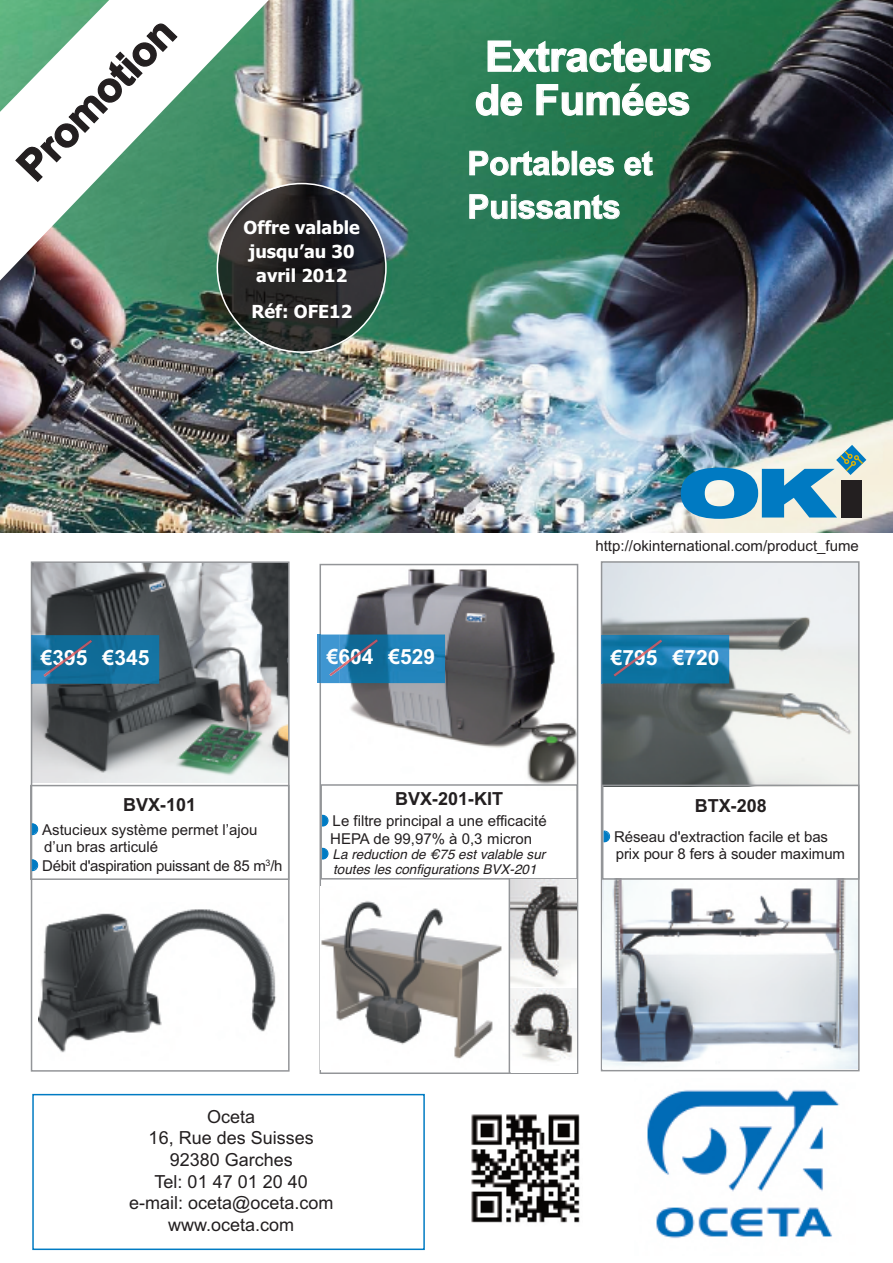
<style>
.page{position:relative;width:893px;height:1263px;background:#fff}
.page>*{position:absolute;margin:0;border:0;box-sizing:border-box;transform-origin:0 0}
.t1{font:700 42px/43.5px "Arial";letter-spacing:-.01em;color:#fff}
.t2{font:700 42px "Arial";color:#231f20}
.t3{font:700 33px/43.5px "Arial";letter-spacing:-.01em;color:#fff}
.t4{font:700 21px "Arial";color:#fff}
.t5{font:18px/21.6px "Arial";color:#231f20;text-align:center}
.t6{font:700 18px/24px "Tahoma";color:#fff;text-align:center}
.t7{font:700 18px "Arial";color:#231f20}
.t8{font:15px/18px "Arial";color:#231f20;text-align:center}
.t9{font:15px "Arial";letter-spacing:-.02em;color:#231f20}
.t10{font:italic 13.5px/15px "Helvetica";color:#231f20;text-align:center}
.s1{color:#007bc3}
</style>
<div class="page">
<img style="left:0;top:0;width:893px;height:532px">
<img style="left:34px;top:564px;width:253px;height:219px">
<div style="left:31px;top:561px;width:259px;height:511px;border:2px solid #939598"></div>
<svg style="left:681px;top:445px;width:185px;height:74px;background:#71aac3"></svg>
<div style="left:841px;top:480px;width:20px;height:37px;background:#231f20"></div>
<img style="left:217px;top:183px;width:170px;height:170px">
<img style="left:39px;top:909px;width:238px;height:144px">
<div style="left:30px;top:785px;width:259px;height:95px;border:2px solid #939598"></div>
<img style="left:0;top:0;width:288px;height:320px">
<div style="left:32px;top:1094px;width:393px;height:156px;border:2px solid #007bc3"></div>
<hr style="left:31px;top:635px;width:1px;height:49px;background:#3784b8">
<img style="left:32px;top:635px;width:127px;height:49px">
<img style="left:44px;top:640px;width:48px;height:37px">
<svg style="left:57px;top:650px;width:24px;height:15px"></svg>
<img style="left:340px;top:568px;width:235px;height:216px">
<div style="left:320px;top:564px;width:258px;height:510px;border:2px solid #939598"></div>
<img style="left:321px;top:886px;width:190px;height:183px">
<div style="left:320px;top:784px;width:258px;height:95px;border:2px solid #939598"></div>
<hr style="left:317px;top:634px;width:3px;height:49px;background:#3f96d1">
<hr style="left:320px;top:634px;width:1px;height:49px;background:#3784b8">
<img style="left:367px;top:634px;width:78px;height:49px">
<img style="left:367px;top:639px;width:11px;height:30px">
<svg style="left:321px;top:634px;width:46px;height:49px;background:#3582b4"></svg>
<img style="left:604px;top:564px;width:253px;height:220px">
<div style="left:601px;top:561px;width:259px;height:510px;border:2px solid #939598"></div>
<img style="left:603px;top:880px;width:255px;height:188px">
<div style="left:602px;top:784px;width:257px;height:96px;border:2px solid #939598"></div>
<hr style="left:601px;top:635px;width:1px;height:48px;background:#3784b8">
<img style="left:602px;top:635px;width:127px;height:48px">
<img style="left:614px;top:640px;width:48px;height:36px">
<svg style="left:627px;top:649px;width:24px;height:16px"></svg>
<img style="left:471px;top:1114px;width:109px;height:109px">
<div style="left:511px;top:988px;width:66px;height:84px;background:#fff"></div>
<img style="left:511px;top:988px;width:66px;height:74px">
<div style="left:510px;top:879px;width:66px;height:109px;background:#fff"></div>
<img style="left:510px;top:880px;width:66px;height:106px">
<hr style="left:509px;top:878px;width:1px;height:195px;background:#939598">
<img style="left:647px;top:1090px;width:193px;height:149px">
<h1 class="t2" style="left:7px;top:156px;width:208px;rotate:-46deg">Promotion</h1>
<p class="t6" style="left:244px;top:216px;width:118px">Offre valable jusqu’au 30 avril 2012</p>
<p class="t6" style="left:251px;top:300px;width:102px">Réf: OFE12</p>
<h1 class="t1" style="left:475px;top:35px;width:239px">Extracteurs de Fumées</h1>
<h2 class="t3" style="left:467px;top:142px;width:187px">Portables et<br>Puissants</h2>
<h3 class="t4" style="left:41px;top:645px;width:110px">€395 €345</h3>
<h3 class="t4" style="left:327px;top:645px;width:110px">€604 €529</h3>
<p class="t8" style="left:595px;top:537px;width:265px">http://okinternational.com/product_fume</p>
<h3 class="t4" style="left:611px;top:645px;width:110px">€795 €720</h3>
<p class="t7" style="left:123px;top:794px;width:75px">BVX-101</p>
<p class="t8" style="left:32px;top:821px;width:227px"><span class="s1">◗</span> Astucieux système permet l’ajou</p>
<p class="t8" style="left:44px;top:838px;width:116px">d’un bras articulé</p>
<p class="t9" style="left:32px;top:857px;width:252px"><span class="s1">◗</span> Débit d'aspiration puissant de 85 m<sup>3</sup>/h</p>
<p class="t7" style="left:395px;top:788px;width:110px">BVX-201-KIT</p>
<p class="t8" style="left:322px;top:812px;width:226px"><span class="s1">◗</span> Le filtre principal a une efficacité<br>HEPA de 99,97% à 0,3 micron</p>
<p class="t10" style="left:322px;top:847px;width:225px"><span class="s1">◗</span> La reduction de €75 est valable sur toutes les configurations BVX-201</p>
<p class="t7" style="left:695px;top:795px;width:74px">BTX-208</p>
<p class="t8" style="left:616px;top:828px;width:231px;line-height:17.5px;text-align:left;text-indent:-12px"><span class="s1">◗</span> Réseau d'extraction facile et bas prix pour 8 fers à souder maximum</p>
<p class="t5" style="left:129px;top:1106px;width:206px">Oceta<br>16, Rue des Suisses<br>92380 Garches<br>Tel: 01 47 01 20 40 e-mail: oceta@oceta.com www.oceta.com</p>
</div>
